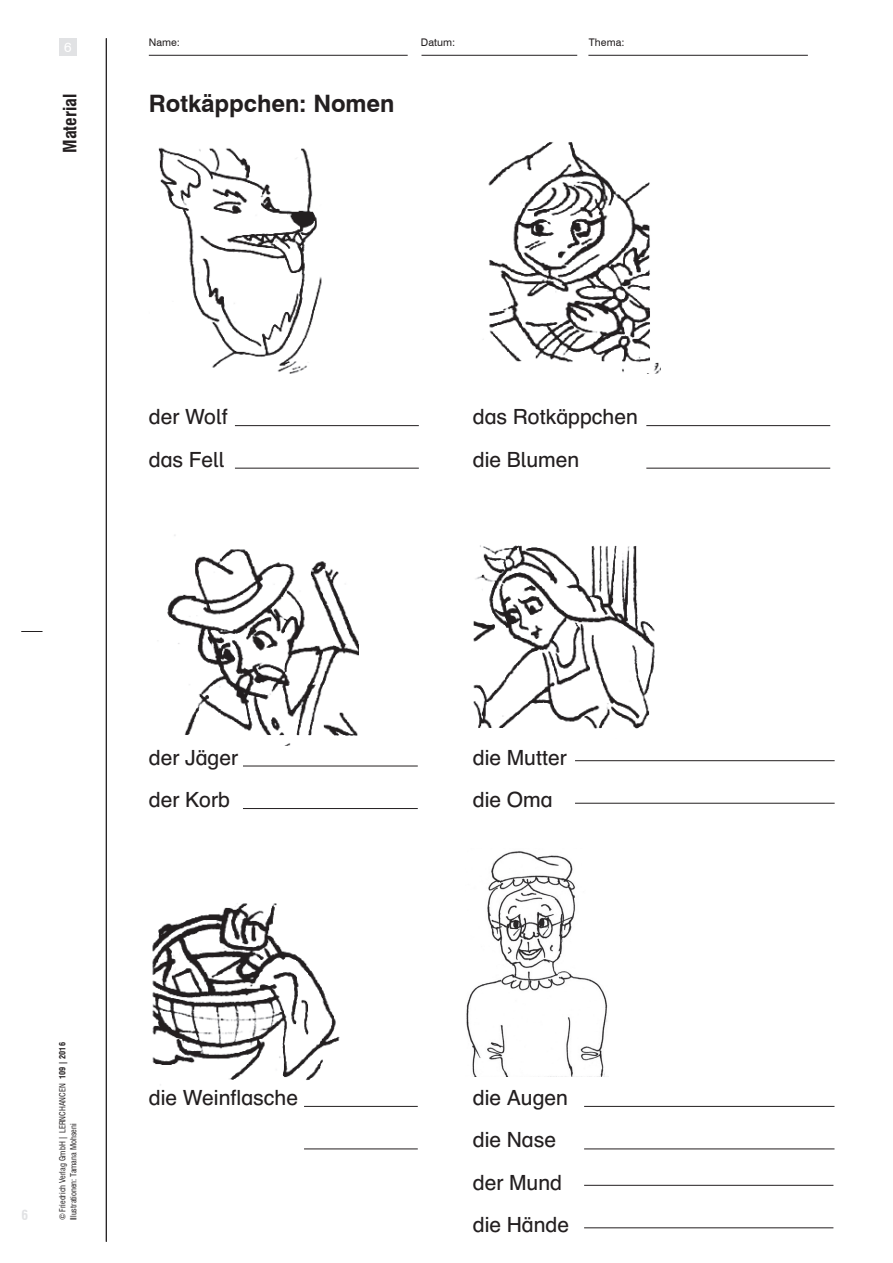
<style>
.page{position:relative;width:893px;height:1263px;background:#fff}
.page>*{position:absolute;margin:0;border:0;box-sizing:border-box;transform-origin:0 0}
.t1{font:700 24px "Swiss 721 BT";letter-spacing:-.005em;color:#231f20}
.t2{font:21px/42.6px "Schulbuch Nord OT";color:#231f20}
.t3{font:700 condensed 18px "Swiss 721 BT";color:#231f20}
.t4{font:13.5px "Swiss 721 BT";color:#fff}
.t5{font:700 condensed 13.5px "Swiss 721 BT";color:#e1e2e4}
.t6{font:10.5px "Swiss 721 BT";color:#231f20}
.t7{font:condensed 8.25px/11.2px "Swiss 721 BT";color:#231f20}
.s1{font-weight:700}
</style>
<div class="page">
<svg style="left:21px;top:631px;width:22px;height:1px"></svg>
<hr style="left:421px;top:55px;width:156px;height:1px;background:#231f20">
<hr style="left:588px;top:55px;width:220px;height:1px;background:#231f20">
<hr style="left:149px;top:55px;width:259px;height:1px;background:#231f20">
<div style="left:60px;top:38px;width:17px;height:17px;background:#e1e2e4"></div>
<hr style="left:106px;top:38px;width:1px;height:1204px;background:#231f20">
<img style="left:158px;top:147px;width:164px;height:227px">
<img style="left:167px;top:535px;width:192px;height:210px">
<img style="left:152px;top:903px;width:188px;height:182px">
<img style="left:483px;top:142px;width:177px;height:232px">
<img style="left:473px;top:545px;width:182px;height:184px">
<img style="left:466px;top:851px;width:142px;height:225px">
<hr style="left:235px;top:425px;width:184px;height:1px;background:#231f20">
<hr style="left:235px;top:468px;width:184px;height:1px;background:#231f20">
<hr style="left:646px;top:425px;width:184px;height:1px;background:#231f20">
<hr style="left:646px;top:468px;width:184px;height:1px;background:#231f20">
<hr style="left:575px;top:760px;width:260px;height:1px;background:#231f20">
<hr style="left:575px;top:803px;width:260px;height:1px;background:#231f20">
<hr style="left:584px;top:1106px;width:250px;height:1px;background:#231f20">
<hr style="left:584px;top:1148px;width:250px;height:1px;background:#231f20">
<hr style="left:584px;top:1185px;width:249px;height:1px;background:#231f20">
<hr style="left:584px;top:1227px;width:249px;height:1px;background:#231f20">
<hr style="left:243px;top:766px;width:175px;height:1px;background:#231f20">
<hr style="left:243px;top:808px;width:175px;height:1px;background:#231f20">
<hr style="left:304px;top:1106px;width:114px;height:1px;background:#231f20">
<hr style="left:304px;top:1148px;width:114px;height:1px;background:#231f20">
<p class="t4" style="left:64px;top:39px;width:9px">6</p>
<p class="t4" style="left:64px;top:39px;width:9px">1</p>
<p class="t6" style="left:149px;top:36px;width:33px">Name:</p>
<p class="t6" style="left:421px;top:36px;width:36px">Datum:</p>
<p class="t6" style="left:589px;top:36px;width:37px">Thema:</p>
<p class="t3" style="left:59px;top:153px;width:61px;rotate:-90deg">Material</p>
<p class="t1" style="left:149px;top:89px;width:247px">Rotkäppchen: Nomen</p>
<p class="t2" style="left:149px;top:395px;width:80px">der Wolf</p>
<p class="t2" style="left:473px;top:395px;width:167px">das Rotkäppchen</p>
<p class="t2" style="left:149px;top:438px;width:77px">das Fell</p>
<p class="t2" style="left:473px;top:438px;width:108px">die Blumen</p>
<p class="t2" style="left:149px;top:735px;width:91px">der Jäger</p>
<p class="t2" style="left:473px;top:735px;width:96px">die Mutter</p>
<p class="t2" style="left:149px;top:778px;width:83px">der Korb</p>
<p class="t2" style="left:473px;top:778px;width:81px">die Oma</p>
<p class="t5" style="left:21px;top:1207px;width:8px">6</p>
<p class="t7" style="left:57px;top:1220px;width:180px;rotate:-90deg">© Friedrich Verlag GmbH | LERNCHANCEN <span class="s1">109 | 2016<br></span>Illustrationen: Tamana Mohseni</p>
<p class="t2" style="left:149px;top:1075px;width:151px">die Weinflasche</p>
<p class="t2" style="left:473px;top:1075px;width:98px">die Augen die Nase der Mund die Hände</p>
</div>
